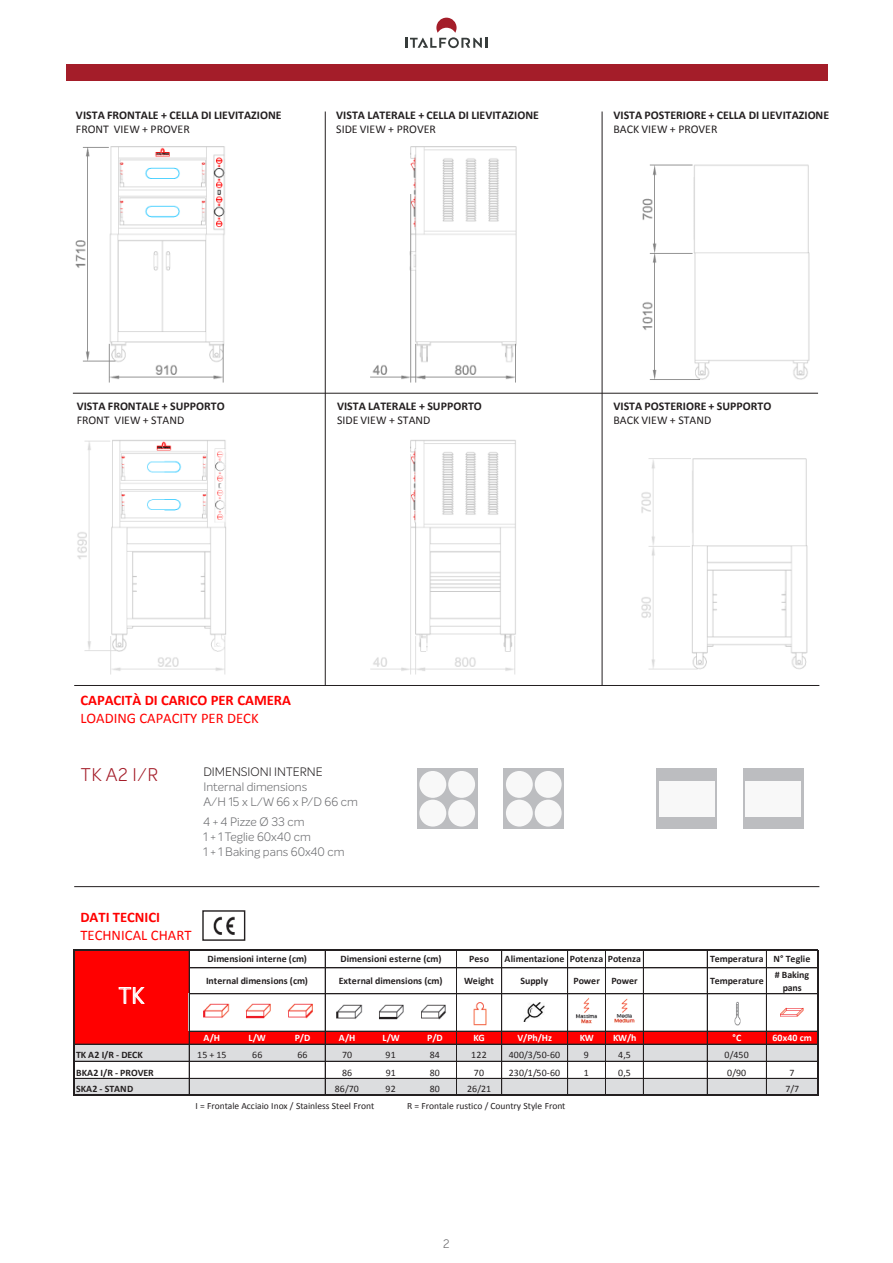
<style>
.page{position:relative;width:893px;height:1263px;background:#fff}
.page>*{position:absolute;margin:0;border:0;box-sizing:border-box;transform-origin:0 0}
.t1{font:20.7px "Euphemia CAS";color:#fff}
.t2{font:300 18px "Intelo Alt";color:#a41d29}
.t3{font:700 14.7px/17.7px "Calibri";color:#f00}
.t4{font:14.7px/17.7px "Calibri";color:#f00}
.t5{font:300 12px "Intelo Alt";color:#6c6d70}
.t6{font:300 12px "Intelo Alt";color:#231f20}
.t7{font:300 12px "Intelo Alt";color:#69696c}
.t8{font:700 11.85px/14.1px "Calibri";color:#231f20}
.t9{font:700 9.9px/12.9px "Calibri";color:#231f20;text-align:center}
.t10{font:9.9px "Calibri";letter-spacing:.015em;color:#231f20}
.t11{font:700 9.9px "Calibri";color:#fff}
.t12{font:9.6px "Calibri";color:#231f20}
.s1{font-weight:400}
.s2{font-weight:700}
</style>
<div class="page">
<img style="left:73px;top:137px;width:745px;height:258px">
<img style="left:77px;top:430px;width:731px;height:252px">
<div style="left:202px;top:910px;width:43px;height:31px;border:1px solid #231f20"></div>
<img style="left:213px;top:916px;width:22px;height:19px">
<hr style="left:74px;top:886px;width:745px;height:1px;background:#231f20">
<hr style="left:74px;top:685px;width:745px;height:1px;background:#231f20">
<hr style="left:73px;top:393px;width:745px;height:1px;background:#231f20">
<hr style="left:325px;top:112px;width:1px;height:573px;background:#231f20">
<hr style="left:602px;top:112px;width:1px;height:573px;background:#231f20">
<div style="left:75px;top:950px;width:114px;height:44px;background:#f00"></div>
<div style="left:75px;top:993px;width:114px;height:38px;background:#f00"></div>
<div style="left:75px;top:1031px;width:743px;height:13px;background:#f00"></div>
<div style="left:75px;top:1044px;width:250px;height:17px;background:#dcdddf"></div>
<div style="left:325px;top:1044px;width:44px;height:17px;background:#dcdddf"></div>
<div style="left:368px;top:1044px;width:45px;height:17px;background:#dcdddf"></div>
<div style="left:413px;top:1044px;width:44px;height:17px;background:#dcdddf"></div>
<div style="left:456px;top:1044px;width:362px;height:17px;background:#dcdddf"></div>
<div style="left:75px;top:1078px;width:250px;height:18px;background:#dcdddf"></div>
<div style="left:325px;top:1078px;width:44px;height:18px;background:#dcdddf"></div>
<div style="left:368px;top:1078px;width:45px;height:18px;background:#dcdddf"></div>
<div style="left:413px;top:1078px;width:44px;height:18px;background:#dcdddf"></div>
<div style="left:456px;top:1078px;width:362px;height:18px;background:#dcdddf"></div>
<hr style="left:75px;top:949px;width:743px;height:1px;background:#231f20">
<hr style="left:189px;top:967px;width:628px;height:1px;background:#231f20">
<hr style="left:189px;top:993px;width:628px;height:1px;background:#231f20">
<hr style="left:189px;top:1031px;width:628px;height:1px;background:#231f20">
<hr style="left:75px;top:1044px;width:742px;height:1px;background:#231f20">
<hr style="left:75px;top:1061px;width:742px;height:1px;background:#231f20">
<hr style="left:75px;top:1078px;width:742px;height:1px;background:#231f20">
<hr style="left:74px;top:949px;width:1px;height:147px;background:#231f20">
<hr style="left:189px;top:950px;width:1px;height:145px;background:#231f20">
<hr style="left:325px;top:950px;width:1px;height:145px;background:#231f20">
<hr style="left:456px;top:950px;width:1px;height:145px;background:#231f20">
<hr style="left:501px;top:950px;width:1px;height:145px;background:#231f20">
<hr style="left:567px;top:950px;width:1px;height:145px;background:#231f20">
<hr style="left:605px;top:950px;width:1px;height:145px;background:#231f20">
<hr style="left:643px;top:950px;width:1px;height:145px;background:#231f20">
<hr style="left:707px;top:950px;width:1px;height:145px;background:#231f20">
<hr style="left:766px;top:950px;width:1px;height:145px;background:#231f20">
<hr style="left:75px;top:1095px;width:743px;height:1px;background:#231f20">
<hr style="left:817px;top:950px;width:1px;height:146px;background:#231f20">
<img style="left:780px;top:1007px;width:24px;height:10px">
<img style="left:524px;top:1002px;width:20px;height:20px">
<img style="left:575px;top:997px;width:23px;height:27px">
<img style="left:734px;top:1001px;width:7px;height:24px">
<img style="left:614px;top:998px;width:21px;height:25px">
<img style="left:473px;top:1002px;width:14px;height:24px">
<img style="left:336px;top:1004px;width:110px;height:16px">
<img style="left:203px;top:1003px;width:110px;height:16px">
<div style="left:66px;top:64px;width:761px;height:17px;background:#a41d29"></div>
<svg style="left:405px;top:18px;width:83px;height:30px"></svg>
<div style="left:417px;top:768px;width:61px;height:61px;background:#bcbdc0"></div>
<div style="left:448px;top:771px;width:27px;height:27px;background:#f8f8f8;border-radius:50%"></div>
<div style="left:448px;top:800px;width:27px;height:26px;background:#f8f8f8;border-radius:50%"></div>
<div style="left:419px;top:771px;width:27px;height:27px;background:#f8f8f8;border-radius:50%"></div>
<div style="left:419px;top:800px;width:27px;height:26px;background:#f8f8f8;border-radius:50%"></div>
<div style="left:503px;top:768px;width:61px;height:61px;background:#bcbdc0"></div>
<div style="left:535px;top:771px;width:27px;height:27px;background:#f8f8f8;border-radius:50%"></div>
<div style="left:535px;top:800px;width:27px;height:26px;background:#f8f8f8;border-radius:50%"></div>
<div style="left:506px;top:771px;width:27px;height:27px;background:#f8f8f8;border-radius:50%"></div>
<div style="left:506px;top:800px;width:27px;height:26px;background:#f8f8f8;border-radius:50%"></div>
<div style="left:656px;top:768px;width:61px;height:61px;background:#bcbdc0"></div>
<div style="left:659px;top:781px;width:56px;height:36px;background:#f8f8f8"></div>
<div style="left:743px;top:768px;width:61px;height:61px;background:#bcbdc0"></div>
<div style="left:745px;top:781px;width:56px;height:36px;background:#f8f8f8"></div>
<p class="t8" style="left:76px;top:108px;width:207px">VISTA FRONTALE + CELLA DI LIEVITAZIONE<br><span class="s1">FRONT VIEW + PROVER</span></p>
<p class="t8" style="left:336px;top:108px;width:204px">VISTA LATERALE + CELLA DI LIEVITAZIONE<br><span class="s1">SIDE VIEW + PROVER</span></p>
<p class="t8" style="left:613px;top:108px;width:217px">VISTA POSTERIORE + CELLA DI LIEVITAZIONE<br><span class="s1">BACK VIEW + PROVER</span></p>
<p class="t8" style="left:77px;top:399px;width:150px">VISTA FRONTALE + SUPPORTO<br><span class="s1">FRONT VIEW + STAND</span></p>
<p class="t8" style="left:337px;top:399px;width:146px">VISTA LATERALE + SUPPORTO<br><span class="s1">SIDE VIEW + STAND</span></p>
<p class="t3" style="left:80px;top:691px;width:212px">CAPACITÀ DI CARICO PER CAMERA<br><span class="s1">LOADING CAPACITY PER DECK</span></p>
<p class="t2" style="left:81px;top:763px;width:79px">TK A2 I/R</p>
<p class="t6" style="left:203px;top:764px;width:121px">DIMENSIONI INTERNE</p>
<p class="t5" style="left:203px;top:779px;width:105px">Internal dimensions</p>
<p class="t5" style="left:203px;top:794px;width:156px">A/H 15 x L/W 66 x P/D 66 cm</p>
<p class="t5" style="left:203px;top:814px;width:103px">4 + 4 Pizze Ø 33 cm</p>
<p class="t5" style="left:203px;top:829px;width:109px">1 + 1 Teglie 60x40 cm</p>
<p class="t5" style="left:203px;top:844px;width:143px">1 + 1 Baking pans 60x40 cm</p>
<p class="t4" style="left:80px;top:909px;width:113px"><span class="s2">DATI TECNICI<br></span>TECHNICAL CHART</p>
<p class="t8" style="left:613px;top:399px;width:159px">VISTA POSTERIORE + SUPPORTO<br><span class="s1">BACK VIEW + STAND</span></p>
<p class="t1" style="left:119px;top:981px;width:27px">TK</p>
<p class="t9" style="left:208px;top:953px;width:101px">Dimensioni interne (cm)</p>
<p class="t9" style="left:340px;top:953px;width:102px">Dimensioni esterne (cm)</p>
<p class="t9" style="left:206px;top:974px;width:104px">Internal dimensions (cm)</p>
<p class="t9" style="left:339px;top:974px;width:105px">External dimensions (cm)</p>
<p class="t9" style="left:469px;top:953px;width:21px">Peso</p>
<p class="t9" style="left:504px;top:953px;width:138px">Alimentazione Potenza Potenza</p>
<p class="t9" style="left:710px;top:953px;width:102px">Temperatura N° Teglie</p>
<p class="t9" style="left:464px;top:974px;width:31px">Weight</p>
<p class="t9" style="left:521px;top:974px;width:29px">Supply</p>
<p class="t9" style="left:574px;top:974px;width:66px">Power Power</p>
<p class="t9" style="left:710px;top:974px;width:55px">Temperature</p>
<p class="t9" style="left:775px;top:968px;width:36px"># Baking pans</p>
<p class="t11" style="left:203px;top:1032px;width:18px">A/H</p>
<p class="t11" style="left:249px;top:1032px;width:19px">L/W</p>
<p class="t11" style="left:295px;top:1032px;width:17px">P/D</p>
<p class="t11" style="left:339px;top:1032px;width:18px">A/H</p>
<p class="t11" style="left:382px;top:1032px;width:19px">L/W</p>
<p class="t11" style="left:427px;top:1032px;width:17px">P/D</p>
<p class="t11" style="left:473px;top:1032px;width:13px">KG</p>
<p class="t11" style="left:517px;top:1032px;width:36px">V/Ph/Hz</p>
<p class="t11" style="left:580px;top:1032px;width:16px">KW</p>
<p class="t11" style="left:613px;top:1032px;width:25px">KW/h</p>
<p class="t11" style="left:732px;top:1032px;width:10px">°C</p>
<p class="t11" style="left:772px;top:1032px;width:41px">60x40 cm</p>
<p class="t9" style="left:76px;top:1049px;width:68px">TK A2 I/R - DECK</p>
<p class="t10" style="left:197px;top:1049px;width:31px">15 + 15</p>
<p class="t10" style="left:252px;top:1049px;width:12px">66</p>
<p class="t10" style="left:297px;top:1049px;width:12px">66</p>
<p class="t10" style="left:342px;top:1049px;width:12px">70</p>
<p class="t10" style="left:386px;top:1049px;width:12px">91</p>
<p class="t10" style="left:430px;top:1049px;width:12px">84</p>
<p class="t10" style="left:471px;top:1049px;width:17px">122</p>
<p class="t10" style="left:509px;top:1049px;width:53px">400/3/50-60</p>
<p class="t10" style="left:584px;top:1049px;width:7px">9</p>
<p class="t10" style="left:618px;top:1049px;width:14px">4,5</p>
<p class="t10" style="left:725px;top:1049px;width:26px">0/450</p>
<p class="t9" style="left:76px;top:1066px;width:79px">BKA2 I/R - PROVER</p>
<p class="t10" style="left:342px;top:1066px;width:12px">86</p>
<p class="t10" style="left:386px;top:1066px;width:12px">91</p>
<p class="t10" style="left:430px;top:1066px;width:12px">80</p>
<p class="t10" style="left:474px;top:1066px;width:12px">70</p>
<p class="t10" style="left:509px;top:1066px;width:53px">230/1/50-60</p>
<p class="t10" style="left:584px;top:1066px;width:7px">1</p>
<p class="t10" style="left:618px;top:1066px;width:14px">0,5</p>
<p class="t10" style="left:727px;top:1066px;width:20px">0/90</p>
<p class="t10" style="left:789px;top:1066px;width:7px">7</p>
<p class="t9" style="left:76px;top:1082px;width:59px">SKA2 - STAND</p>
<p class="t10" style="left:335px;top:1082px;width:26px">86/70</p>
<p class="t10" style="left:386px;top:1082px;width:12px">92</p>
<p class="t10" style="left:430px;top:1082px;width:12px">80</p>
<p class="t10" style="left:467px;top:1082px;width:26px">26/21</p>
<p class="t10" style="left:785px;top:1082px;width:15px">7/7</p>
<p class="t12" style="left:195px;top:1100px;width:180px">I = Frontale Acciaio Inox / Stainless Steel Front</p>
<p class="t12" style="left:407px;top:1100px;width:160px">R = Frontale rustico / Country Style Front</p>
<p class="t7" style="left:443px;top:1236px;width:8px">2</p>
</div>
